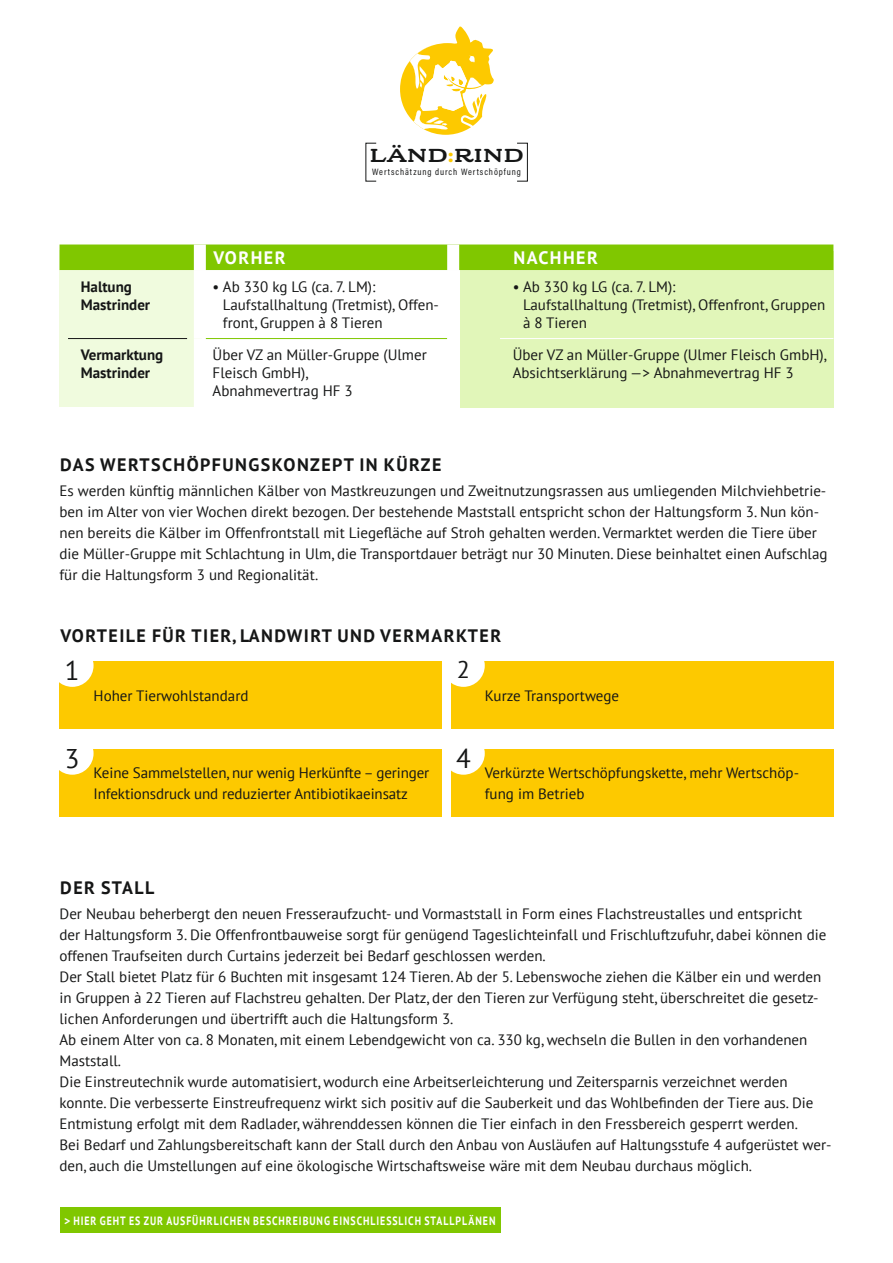
<style>
.page{position:relative;width:893px;height:1263px;background:#fff}
.page>*{position:absolute;margin:0;border:0;box-sizing:border-box;transform-origin:0 0}
.t1{font:27px "PT Sans";color:#151616}
.t2{font:24px "PT Sans";color:#151616}
.t3{font:18.75px "Riquet";color:#151616}
.t4{font:700 18px "PT Sans";letter-spacing:.08em;color:#151616}
.t5{font:700 18px "PT Sans";letter-spacing:.08em;color:#fff}
.t6{font:15px/21px "PT Sans";color:#151616}
.t7{font:700 15px/18px "PT Sans";color:#151616}
.t8{font:700 12px "PT Sans";letter-spacing:.095em;color:#fff}
.t9{font:9.3px "Acumin Pro Cond";letter-spacing:.1em;color:#151616}
.s1{color:#fdc900}
</style>
<div class="page">
<div style="left:60px;top:251px;width:142px;height:156px;background:#f0fbde"></div>
<div style="left:460px;top:251px;width:373px;height:156px;background:#e1f6b9"></div>
<div style="left:60px;top:244px;width:773px;height:26px;background:#80c700"></div>
<div style="left:194px;top:244px;width:12px;height:26px;background:#fff"></div>
<div style="left:194px;top:270px;width:12px;height:69px;background:#fff"></div>
<div style="left:194px;top:339px;width:12px;height:68px;background:#fff"></div>
<hr style="left:68px;top:338px;width:119px;height:1px;background:#151616">
<hr style="left:206px;top:338px;width:241px;height:1px;background:#80c700">
<hr style="left:500px;top:338px;width:333px;height:1px;background:#fff">
<div style="left:447px;top:244px;width:12px;height:26px;background:#fff"></div>
<div style="left:60px;top:1208px;width:440px;height:25px;background:#80c700"></div>
<div style="left:60px;top:661px;width:382px;height:68px;background:#fdc900"></div>
<div style="left:51px;top:644px;width:43px;height:43px;background:#fff;border-radius:50%"></div>
<div style="left:60px;top:749px;width:382px;height:67px;background:#fdc900"></div>
<div style="left:51px;top:732px;width:43px;height:43px;background:#fff;border-radius:50%"></div>
<div style="left:451px;top:661px;width:382px;height:68px;background:#fdc900"></div>
<div style="left:442px;top:644px;width:43px;height:43px;background:#fff;border-radius:50%"></div>
<div style="left:451px;top:749px;width:382px;height:67px;background:#fdc900"></div>
<div style="left:442px;top:732px;width:43px;height:43px;background:#fff;border-radius:50%"></div>
<div style="left:517px;top:143px;width:11px;height:38px;border:1px solid #151616"></div>
<svg style="left:400px;top:26px;width:94px;height:109px"></svg>
<p class="t3" style="left:370px;top:143px;width:156px">LÄND<span class="s1">:</span>RIND</p>
<p class="t9" style="left:372px;top:165px;width:150px">Wertschätzung durch Wertschöpfung</p>
<p class="t7" style="left:81px;top:277px;width:53px">Haltung</p>
<p class="t7" style="left:81px;top:295px;width:71px">Mastrinder</p>
<p class="t5" style="left:213px;top:246px;width:74px">VORHER</p>
<p class="t5" style="left:513px;top:246px;width:86px">NACHHER</p>
<p class="t6" style="left:223px;top:277px;width:218px;line-height:18px;text-indent:-10px">• Ab 330 kg LG (ca. 7. LM):<br>Laufstallhaltung (Tretmist), Offen&shy;front, Gruppen à 8 Tieren</p>
<p class="t6" style="left:523px;top:277px;width:304px;line-height:18px;text-indent:-10px">• Ab 330 kg LG (ca. 7. LM):<br>Laufstallhaltung (Tretmist), Offenfront, Gruppen à 8 Tieren</p>
<p class="t7" style="left:81px;top:346px;width:84px">Vermarktung<br>Mastrinder</p>
<p class="t6" style="left:213px;top:346px;width:216px;line-height:18px">Über VZ an Müller-Gruppe (Ulmer<br>Fleisch GmbH),</p>
<p class="t6" style="left:213px;top:380px;width:142px">Abnahmevertrag HF 3</p>
<p class="t6" style="left:513px;top:346px;width:315px;line-height:18px">Über VZ an Müller-Gruppe (Ulmer Fleisch GmbH),<br>Absichtserklärung —&gt; Abnahmevertrag HF 3</p>
<p class="t4" style="left:60px;top:452px;width:383px">DAS WERTSCHÖPFUNGSKONZEPT IN KÜRZE</p>
<p class="t6" style="left:60px;top:480px;width:769px">Es werden künftig männlichen Kälber von Mastkreuzungen und Zweitnutzungsrassen aus umliegenden Milchviehbetrie&shy;ben im Alter von vier Wochen direkt bezogen. Der bestehende Maststall entspricht schon der Haltungsform 3. Nun kön&shy;nen bereits die Kälber im Offenfrontstall mit Liegefläche auf Stroh gehalten werden. Vermarktet werden die Tiere über die Müller-Gruppe mit Schlachtung in Ulm, die Transportdauer beträgt nur 30 Minuten. Diese beinhaltet einen Aufschlag für die Haltungsform 3 und Regionalität.</p>
<p class="t4" style="left:60px;top:624px;width:442px">VORTEILE FÜR TIER, LANDWIRT UND VERMARKTER</p>
<p class="t1" style="left:65px;top:653px;width:16px">1</p>
<p class="t6" style="left:94px;top:684px;width:156px">Hoher Tierwohlstandard</p>
<p class="t1" style="left:65px;top:741px;width:16px">3</p>
<p class="t6" style="left:94px;top:762px;width:337px">Keine Sammelstellen, nur wenig Herkünfte – geringer<br>Infektionsdruck und reduzierter Antibiotikaeinsatz</p>
<p class="t2" style="left:457px;top:654px;width:15px">2</p>
<p class="t6" style="left:485px;top:684px;width:136px">Kurze Transportwege</p>
<p class="t1" style="left:456px;top:741px;width:16px">4</p>
<p class="t6" style="left:485px;top:762px;width:316px">Verkürzte Wertschöpfungskette, mehr Wertschöp&shy;fung im Betrieb</p>
<p class="t4" style="left:60px;top:876px;width:96px">DER STALL</p>
<p class="t6" style="left:60px;top:903px;width:768px">Der Neubau beherbergt den neuen Fresseraufzucht- und Vormaststall in Form eines Flachstreustalles und entspricht der Haltungsform 3. Die Offenfrontbauweise sorgt für genügend Tageslichteinfall und Frischluftzufuhr, dabei können die offenen Traufseiten durch Curtains jederzeit bei Bedarf geschlossen werden.</p>
<p class="t6" style="left:60px;top:966px;width:763px">Der Stall bietet Platz für 6 Buchten mit insgesamt 124 Tieren. Ab der 5. Lebenswoche ziehen die Kälber ein und werden in Gruppen à 22 Tieren auf Flachstreu gehalten. Der Platz, der den Tieren zur Verfügung steht, überschreitet die gesetz&shy;lichen Anforderungen und übertrifft auch die Haltungsform 3.</p>
<p class="t6" style="left:60px;top:1029px;width:749px">Ab einem Alter von ca. 8 Monaten, mit einem Lebendgewicht von ca. 330 kg, wechseln die Bullen in den vorhandenen<br>Maststall.</p>
<p class="t6" style="left:60px;top:1071px;width:755px">Die Einstreutechnik wurde automatisiert, wodurch eine Arbeitserleichterung und Zeitersparnis verzeichnet werden konnte. Die verbesserte Einstreufrequenz wirkt sich positiv auf die Sauberkeit und das Wohlbefinden der Tiere aus. Die<br>Entmistung erfolgt mit dem Radlader, währenddessen können die Tier einfach in den Fressbereich gesperrt werden.</p>
<p class="t6" style="left:60px;top:1134px;width:773px">Bei Bedarf und Zahlungsbereitschaft kann der Stall durch den Anbau von Ausläufen auf Haltungsstufe 4 aufgerüstet wer&shy;den, auch die Umstellungen auf eine ökologische Wirtschaftsweise wäre mit dem Neubau durchaus möglich.</p>
<p class="t8" style="left:64px;top:1212px;width:433px">&gt; HIER GEHT ES ZUR AUSFÜHRLICHEN BESCHREIBUNG EINSCHLIESSLICH STALLPLÄNEN</p>
</div>
